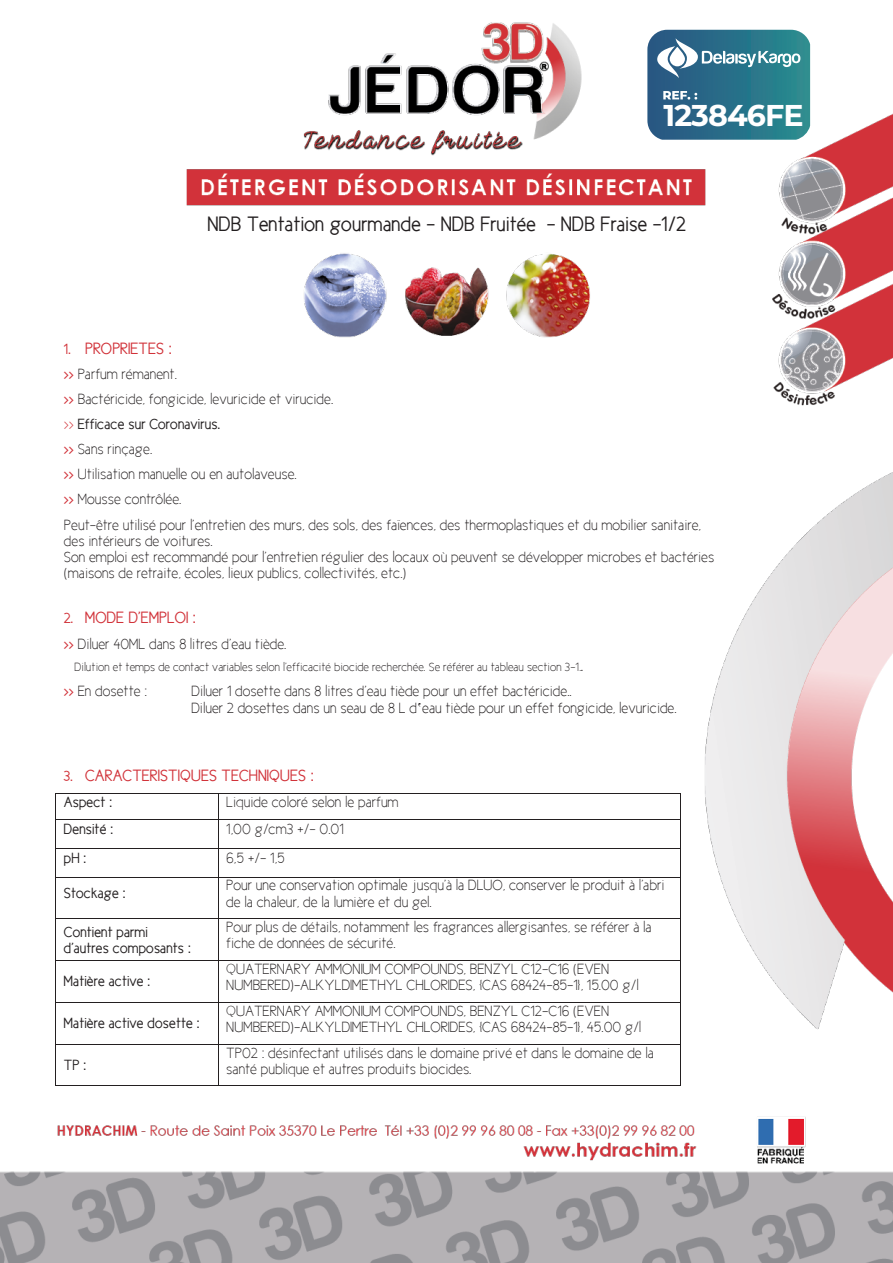
<style>
.page{position:relative;width:893px;height:1263px;background:#fff}
.page>*{position:absolute;margin:0;border:0;box-sizing:border-box;transform-origin:0 0}
.t1{font:700 30px "Montserrat";letter-spacing:-.03em;color:#fff}
.t2{font:700 21px "New Cicle";color:#231f20}
.t3{font:700 16.5px "New Cicle";color:#d13239}
.t4{font:15px/16px "New Cicle";color:#231f20}
.t5{font:15px/17.1px "New Cicle";color:#211d1e}
.t6{font:700 15px/16px "New Cicle";color:#231f20}
.t7{font:12px "New Cicle";color:#231f20}
.s1{font-size:15px}
.s2{font-weight:700;color:#d13239}
.s3{color:#d13239}
.s4{font-weight:700}
.s5{color:#231f20}
.s6{font-family:"Times New Roman"}
</style>
<div class="page">
<img style="left:0;top:22px;width:893px;height:1241px">
<hr style="left:56px;top:793px;width:162px;height:1px;background:#231f20">
<hr style="left:219px;top:793px;width:461px;height:1px;background:#231f20">
<hr style="left:56px;top:819px;width:162px;height:1px;background:#231f20">
<hr style="left:219px;top:819px;width:461px;height:1px;background:#231f20">
<hr style="left:56px;top:848px;width:162px;height:1px;background:#231f20">
<hr style="left:219px;top:848px;width:461px;height:1px;background:#231f20">
<svg style="left:55px;top:793px;width:1px;height:84px"></svg>
<hr style="left:56px;top:877px;width:162px;height:1px;background:#231f20">
<svg style="left:218px;top:793px;width:1px;height:84px"></svg>
<hr style="left:219px;top:877px;width:461px;height:1px;background:#231f20">
<svg style="left:680px;top:793px;width:1px;height:84px"></svg>
<hr style="left:55px;top:877px;width:1px;height:41px;background:#231f20">
<hr style="left:218px;top:877px;width:1px;height:41px;background:#231f20">
<hr style="left:680px;top:877px;width:1px;height:41px;background:#231f20">
<hr style="left:56px;top:918px;width:162px;height:1px;background:#231f20">
<hr style="left:219px;top:918px;width:461px;height:1px;background:#231f20">
<hr style="left:55px;top:919px;width:1px;height:41px;background:#231f20">
<hr style="left:218px;top:919px;width:1px;height:41px;background:#231f20">
<hr style="left:680px;top:919px;width:1px;height:41px;background:#231f20">
<hr style="left:56px;top:960px;width:162px;height:1px;background:#231f20">
<hr style="left:219px;top:960px;width:461px;height:1px;background:#231f20">
<hr style="left:55px;top:961px;width:1px;height:41px;background:#231f20">
<hr style="left:218px;top:961px;width:1px;height:41px;background:#231f20">
<hr style="left:680px;top:961px;width:1px;height:41px;background:#231f20">
<hr style="left:56px;top:1002px;width:162px;height:1px;background:#231f20">
<hr style="left:219px;top:1002px;width:461px;height:1px;background:#231f20">
<hr style="left:55px;top:1003px;width:1px;height:41px;background:#231f20">
<hr style="left:218px;top:1003px;width:1px;height:41px;background:#231f20">
<hr style="left:680px;top:1003px;width:1px;height:41px;background:#231f20">
<hr style="left:56px;top:1044px;width:162px;height:1px;background:#231f20">
<hr style="left:219px;top:1044px;width:461px;height:1px;background:#231f20">
<hr style="left:55px;top:1044px;width:1px;height:41px;background:#231f20">
<hr style="left:56px;top:1085px;width:162px;height:1px;background:#231f20">
<hr style="left:218px;top:1044px;width:1px;height:41px;background:#231f20">
<hr style="left:219px;top:1085px;width:461px;height:1px;background:#231f20">
<hr style="left:680px;top:1044px;width:1px;height:41px;background:#231f20">
<svg style="left:647px;top:30px;width:163px;height:110px;background:#3e7e94"></svg>
<p class="t1" style="left:663px;top:94px;width:142px">123846FE</p>
<h2 class="t2" style="left:207px;top:213px;width:480px">NDB Tentation gourmande – NDB Fruitée - NDB Fraise -1/2</h2>
<p class="t3" style="left:64px;top:340px;width:109px"><span class="s1">1.</span> PROPRIETES :</p>
<p class="t4" style="left:64px;top:362px;width:639px;line-height:25px"><span class="s2">&gt;&gt;</span> Parfum rémanent.<br><span class="s2">&gt;&gt;</span> Bactéricide, fongicide, levuricide et virucide.<br><span class="s3">&gt;&gt;</span> <span class="s4">Efficace sur Coronavirus.<br></span><span class="s2">&gt;&gt;</span> Sans rinçage.<br><span class="s2">&gt;&gt;</span> Utilisation manuelle ou en autolaveuse.<br><span class="s2">&gt;&gt;</span> Mousse contrôlée.<br>Peut-être utilisé pour l’entretien des murs, des sols, des faïences, des thermoplastiques et du mobilier sanitaire,</p>
<p class="t4" style="left:64px;top:532px;width:652px">des intérieurs de voitures.<br>Son emploi est recommandé pour l’entretien régulier des locaux où peuvent se développer microbes et bactéries (maisons de retraite, écoles, lieux publics, collectivités, etc.)</p>
<p class="t3" style="left:64px;top:609px;width:133px"><span class="s1">2.</span> MODE D’EMPLOI :</p>
<p class="t4" style="left:64px;top:636px;width:224px"><span class="s2">&gt;&gt;</span> Diluer 40ML dans 8 litres d’eau tiède.</p>
<p class="t7" style="left:75px;top:661px;width:510px">Dilution et temps de contact variables selon l'efficacité biocide recherchée. Se référer au tableau section 3-1.<span class="s4">.</span></p>
<p class="t4" style="left:64px;top:683px;width:85px"><span class="s2">&gt;&gt;</span> En dosette :</p>
<p class="t5" style="left:191px;top:682px;width:487px"><span class="s5">Diluer 1 dosette dans 8 litres d’eau tiède pour un effet bactéricide..<br></span>Diluer 2 dosettes dans un seau de 8 L d<span class="s6">‛</span>eau tiède pour un effet fongicide, levuricide.</p>
<p class="t3" style="left:64px;top:767px;width:251px"><span class="s1">3.</span> CARACTERISTIQUES TECHNIQUES :</p>
<p class="t6" style="left:64px;top:794px;width:50px">Aspect :</p>
<p class="t4" style="left:226px;top:794px;width:174px">Liquide coloré selon le parfum</p>
<p class="t6" style="left:64px;top:821px;width:51px">Densité :</p>
<p class="t4" style="left:226px;top:821px;width:119px">1,00 g/cm3 +/- 0.01</p>
<p class="t6" style="left:64px;top:850px;width:24px">pH :</p>
<p class="t4" style="left:226px;top:850px;width:60px">6,5 +/- 1,5</p>
<p class="t6" style="left:64px;top:885px;width:63px">Stockage :</p>
<p class="t4" style="left:226px;top:877px;width:440px">Pour une conservation optimale jusqu'à la DLUO, conserver le produit à l'abri de la chaleur, de la lumière et du gel.</p>
<p class="t6" style="left:64px;top:924px;width:128px">Contient parmi d’autres composants :</p>
<p class="t4" style="left:226px;top:919px;width:427px">Pour plus de détails, notamment les fragrances allergisantes, se référer à la fiche de données de sécurité.</p>
<p class="t6" style="left:64px;top:973px;width:88px">Matière active :</p>
<p class="t4" style="left:226px;top:961px;width:414px">QUATERNARY AMMONIUM COMPOUNDS, BENZYL C12-C16 (EVEN<br>NUMBERED)-ALKYLDIMETHYL CHLORIDES, [CAS 68424-85-1], 15.00 g/l</p>
<p class="t6" style="left:64px;top:1015px;width:137px">Matière active dosette :</p>
<p class="t6" style="left:64px;top:1057px;width:24px">TP :</p>
<p class="t4" style="left:226px;top:1003px;width:417px">QUATERNARY AMMONIUM COMPOUNDS, BENZYL C12-C16 (EVEN<br>NUMBERED)-ALKYLDIMETHYL CHLORIDES, [CAS 68424-85-1], 45.00 g/l</p>
<p class="t4" style="left:226px;top:1044px;width:429px">TP02 : désinfectant utilisés dans le domaine privé et dans le domaine de la santé publique et autres produits biocides.</p>
</div>
